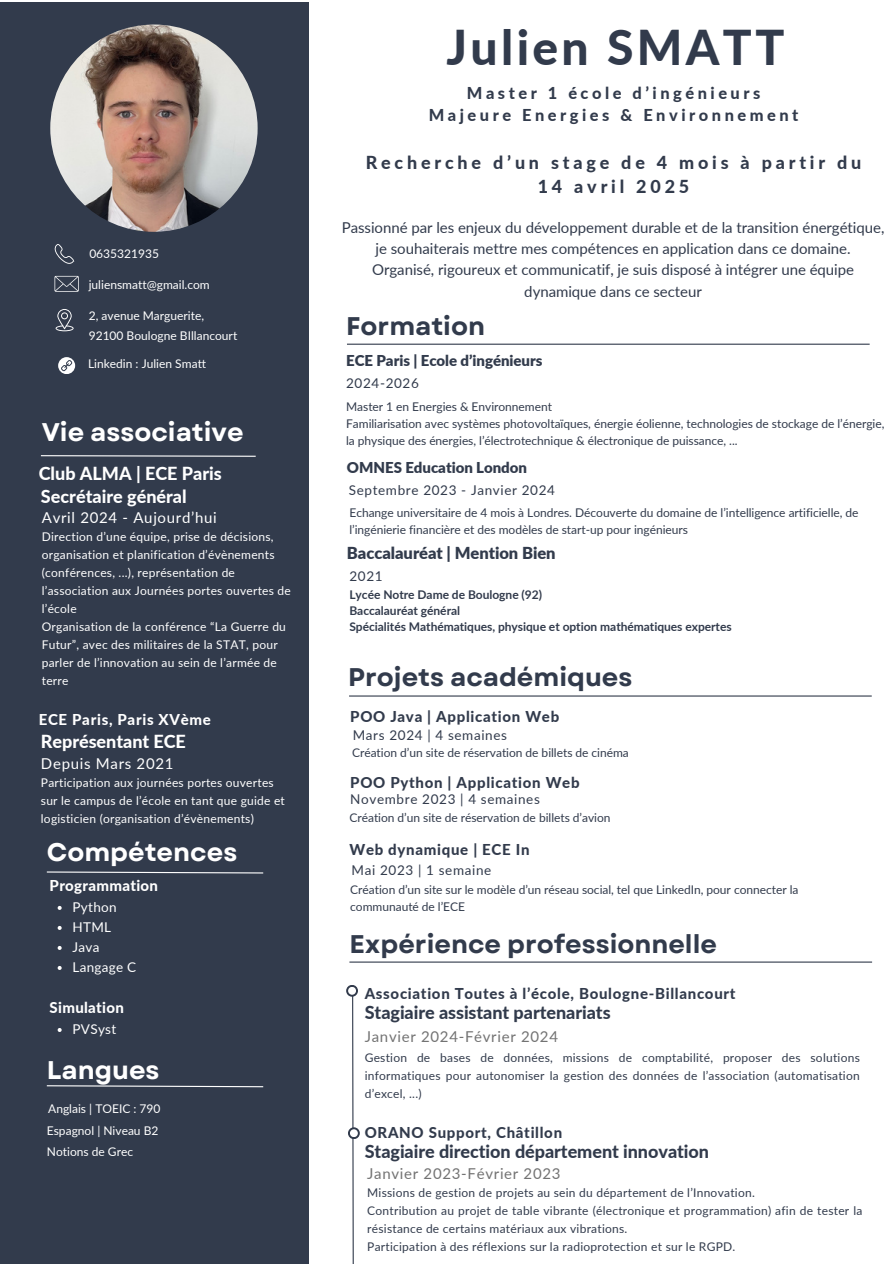
<style>
.page{position:relative;width:894px;height:1264px;background:#fff}
.page>*{position:absolute;margin:0;border:0;box-sizing:border-box;transform-origin:0 0}
.t1{font:800 48px "Lato";letter-spacing:.07em;color:#323b4c}
.t2{font:700 25.5px "Garet";color:#323b4c}
.t3{font:700 25.5px "Garet";color:#fff}
.t4{font:800 18px "Lato";letter-spacing:-.005em;color:#323b4c}
.t5{font:800 18px "Lato";color:#fff}
.t6{font:800 17.85px/24.8px "Lato";letter-spacing:.215em;color:#323b4c;text-align:center}
.t7{font:900 16.5px "Lato";letter-spacing:-.005em;color:#323b4c}
.t8{font:800 16.35px/22.5px "Lato";letter-spacing:.215em;color:#323b4c;text-align:center}
.t9{font:15px/21.3px "Lato";letter-spacing:-.005em;color:#323b4c;text-align:center}
.t10{font:800 15px "Lato";letter-spacing:.045em;color:#323b4c}
.t11{font:900 15px "Lato";letter-spacing:-.005em;color:#323b4c}
.t12{font:15px "Lato";letter-spacing:.045em;color:#737373}
.t13{font:15px "Lato";letter-spacing:.045em;color:#fff}
.t14{font:800 15px "Lato";letter-spacing:.02em;color:#fff}
.t15{font:800 15px "Lato";letter-spacing:.045em;color:#fff}
.t16{font:13.5px "Lato";letter-spacing:.045em;color:#323b4c}
.t17{font:13.5px "Lato";letter-spacing:.02em;color:#fff}
.t18{font:12px/17px "Lato";color:#323b4c}
.t19{font:12px/18px "Lato";letter-spacing:.02em;color:#fff}
.t20{font:12px/18px "Lato";letter-spacing:.02em;color:#323b4c}
.t21{font:12px "Lato";color:#fff}
.t22{font:700 12px "Lato";letter-spacing:-.005em;color:#323b4c}
</style>
<div class="page">
<div style="left:0;top:2px;width:309px;height:1261px;background:#323b4c"></div>
<img style="left:50px;top:25px;width:207px;height:207px;border-radius:50%">
<hr style="left:349px;top:695px;width:522px;height:1px;background:#323b4c">
<svg style="left:55px;top:244px;width:20px;height:19px"></svg>
<svg style="left:54px;top:276px;width:25px;height:15px"></svg>
<svg style="left:56px;top:309px;width:18px;height:22px"></svg>
<svg style="left:46px;top:871px;width:218px;height:3px"></svg>
<svg style="left:58px;top:357px;width:17px;height:17px"></svg>
<svg style="left:58px;top:905px;width:4px;height:4px"></svg>
<svg style="left:58px;top:926px;width:4px;height:3px"></svg>
<svg style="left:58px;top:946px;width:4px;height:3px"></svg>
<svg style="left:58px;top:966px;width:4px;height:3px"></svg>
<svg style="left:58px;top:1028px;width:4px;height:3px"></svg>
<hr style="left:349px;top:961px;width:522px;height:1px;background:#323b4c">
<svg style="left:351px;top:995px;width:4px;height:268px"></svg>
<svg style="left:346px;top:984px;width:12px;height:12px"></svg>
<div style="left:348px;top:986px;width:8px;height:8px;background:#fff;border-radius:50%"></div>
<svg style="left:348px;top:1127px;width:12px;height:12px"></svg>
<div style="left:350px;top:1129px;width:8px;height:8px;background:#fff;border-radius:50%"></div>
<hr style="left:347px;top:343px;width:522px;height:2px;background:#323b4c">
<svg style="left:40px;top:455px;width:216px;height:2px"></svg>
<svg style="left:46px;top:1085px;width:218px;height:2px"></svg>
<p class="t21" style="left:89px;top:246px;width:71px">0635321935</p>
<p class="t21" style="left:89px;top:277px;width:123px">juliensmatt@gmail.com</p>
<p class="t21" style="left:89px;top:308px;width:117px">2, avenue Marguerite,</p>
<p class="t21" style="left:89px;top:328px;width:150px">92100 Boulogne BIllancourt</p>
<p class="t21" style="left:88px;top:356px;width:120px">Linkedin : Julien Smatt</p>
<h4 class="t3" style="left:42px;top:413px;width:203px">Vie associative</h4>
<h6 class="t5" style="left:39px;top:462px;width:185px">Club ALMA | ECE Paris</h6>
<p class="t5" style="left:41px;top:485px;width:147px">Secrétaire général</p>
<h4 class="t13" style="left:42px;top:508px;width:176px">Avril 2024 - Aujourd’hui</h4>
<h6 class="t19" style="left:42px;top:527px;width:250px">Direction d’une équipe, prise de décisions, organisation et planification d’évènements (conférences, ...), représentation de l’association aux Journées portes ouvertes de l’école</h6>
<p class="t19" style="left:42px;top:617px;width:245px">Organisation de la conférence “La Guerre du Futur”, avec des militaires de la STAT, pour parler de l’innovation au sein de l’armée de terre</p>
<h4 class="t15" style="left:39px;top:710px;width:174px">ECE Paris, Paris XVème</h4>
<h2 class="t5" style="left:41px;top:730px;width:146px">Représentant ECE</h2>
<p class="t13" style="left:41px;top:754px;width:134px">Depuis Mars 2021</p>
<p class="t19" style="left:41px;top:773px;width:245px">Participation aux journées portes ouvertes sur le campus de l’école en tant que guide et logisticien (organisation d’évènements)</p>
<h4 class="t3" style="left:47px;top:833px;width:192px">Compétences</h4>
<p class="t14" style="left:50px;top:876px;width:110px">Programmation</p>
<p class="t17" style="left:73px;top:898px;width:45px">Python</p>
<p class="t17" style="left:73px;top:918px;width:40px">HTML</p>
<p class="t17" style="left:73px;top:938px;width:28px">Java</p>
<h4 class="t17" style="left:73px;top:958px;width:65px">Langage C</h4>
<p class="t14" style="left:50px;top:998px;width:76px">Simulation</p>
<h2 class="t17" style="left:73px;top:1020px;width:45px">PVSyst</h2>
<h2 class="t3" style="left:47px;top:1051px;width:114px">Langues</h2>
<h4 class="t21" style="left:48px;top:1101px;width:114px">Anglais | TOEIC : 790</h4>
<h6 class="t21" style="left:47px;top:1122px;width:113px">Espagnol | Niveau B2</h6>
<p class="t21" style="left:47px;top:1143px;width:88px">Notions de Grec</p>
<p class="t1" style="left:446px;top:17px;width:339px">Julien SMATT</p>
<p class="t8" style="left:428px;top:81px;width:371px">Master 1 école d’ingénieurs<br>Majeure Energies &amp; Environnement</p>
<p class="t6" style="left:365px;top:149px;width:497px">Recherche d’un stage de 4 mois à partir du<br>14 avril 2025</p>
<p class="t9" style="left:341px;top:216px;width:544px">Passionné par les enjeux du développement durable et de la transition énergétique, je souhaiterais mettre mes compétences en application dans ce domaine.<br>Organisé, rigoureux et communicatif, je suis disposé à intégrer une équipe dynamique dans ce secteur</p>
<p class="t2" style="left:346px;top:308px;width:140px">Formation</p>
<h5 class="t11" style="left:346px;top:351px;width:198px">ECE Paris | Ecole d’ingénieurs</h5>
<p class="t18" style="left:346px;top:397px;width:207px">Master 1 en Energies &amp; Environnement</p>
<h2 class="t18" style="left:346px;top:414px;width:539px">Familiarisation avec systèmes photovoltaïques, énergie éolienne, technologies de stockage de l’énergie, la physique des énergies, l’électrotechnique &amp; électronique de puissance, ...</h2>
<p class="t16" style="left:349px;top:481px;width:208px">Septembre 2023 - Janvier 2024</p>
<h3 class="t16" style="left:346px;top:374px;width:74px">2024-2026</h3>
<h5 class="t11" style="left:347px;top:458px;width:181px">OMNES Education London</h5>
<p class="t18" style="left:349px;top:504px;width:510px">Echange universitaire de 4 mois à Londres. Découverte du domaine de l’intelligence artificielle, de l’ingénierie financière et des modèles de start-up pour ingénieurs</p>
<h3 class="t7" style="left:347px;top:543px;width:210px">Baccalauréat | Mention Bien</h3>
<h3 class="t16" style="left:349px;top:567px;width:35px">2021</h3>
<p class="t22" style="left:349px;top:587px;width:194px">Lycée Notre Dame de Boulogne (92)</p>
<h2 class="t22" style="left:349px;top:603px;width:112px">Baccalauréat général</h2>
<p class="t22" style="left:349px;top:619px;width:383px">Spécialités Mathématiques, physique et option mathématiques expertes</p>
<p class="t2" style="left:348px;top:658px;width:285px">Projets académiques</p>
<p class="t10" style="left:350px;top:707px;width:210px">POO Java | Application Web</p>
<p class="t16" style="left:352px;top:726px;width:156px">Mars 2024 | 4 semaines</p>
<p class="t18" style="left:352px;top:743px;width:278px">Création d’un site de réservation de billets de cinéma</p>
<h5 class="t10" style="left:350px;top:773px;width:231px">POO Python | Application Web</h5>
<h2 class="t16" style="left:350px;top:790px;width:191px">Novembre 2023 | 4 semaines</h2>
<p class="t18" style="left:349px;top:808px;width:262px">Création d’un site de réservation de billets d’avion</p>
<h1 class="t10" style="left:349px;top:839px;width:181px">Web dynamique | ECE In</h1>
<h3 class="t16" style="left:351px;top:861px;width:141px">Mai 2023 | 1 semaine</h3>
<h3 class="t18" style="left:350px;top:881px;width:449px">Création d’un site sur le modèle d’un réseau social, tel que LinkedIn, pour connecter la communauté de l’ECE</h3>
<h4 class="t2" style="left:349px;top:925px;width:369px">Expérience professionnelle</h4>
<p class="t10" style="left:364px;top:984px;width:372px">Association Toutes à l’école, Boulogne-Billancourt</p>
<p class="t4" style="left:364px;top:1001px;width:247px">Stagiaire assistant partenariats</p>
<h4 class="t18" style="left:364px;top:1048px;width:496px;line-height:18px;text-align:justify">Gestion de bases de données, missions de comptabilité, proposer des solutions informatiques pour autonomiser la gestion des données de l’association (automatisation d’excel, ...)</h4>
<h6 class="t12" style="left:364px;top:1027px;width:195px">Janvier 2024-Février 2024</h6>
<p class="t10" style="left:364px;top:1123px;width:199px">ORANO Support, Châtillon</p>
<p class="t4" style="left:364px;top:1140px;width:346px">Stagiaire direction département innovation</p>
<h6 class="t12" style="left:367px;top:1164px;width:195px">Janvier 2023-Février 2023</h6>
<h3 class="t20" style="left:367px;top:1183px;width:389px">Missions de gestion de projets au sein du département de l’Innovation.</h3>
<h6 class="t20" style="left:367px;top:1201px;width:496px">Contribution au projet de table vibrante (électronique et programmation) afin de tester la résistance de certains matériaux aux vibrations.</h6>
<p class="t20" style="left:367px;top:1237px;width:369px">Participation à des réflexions sur la radioprotection et sur le RGPD.</p>
</div>
